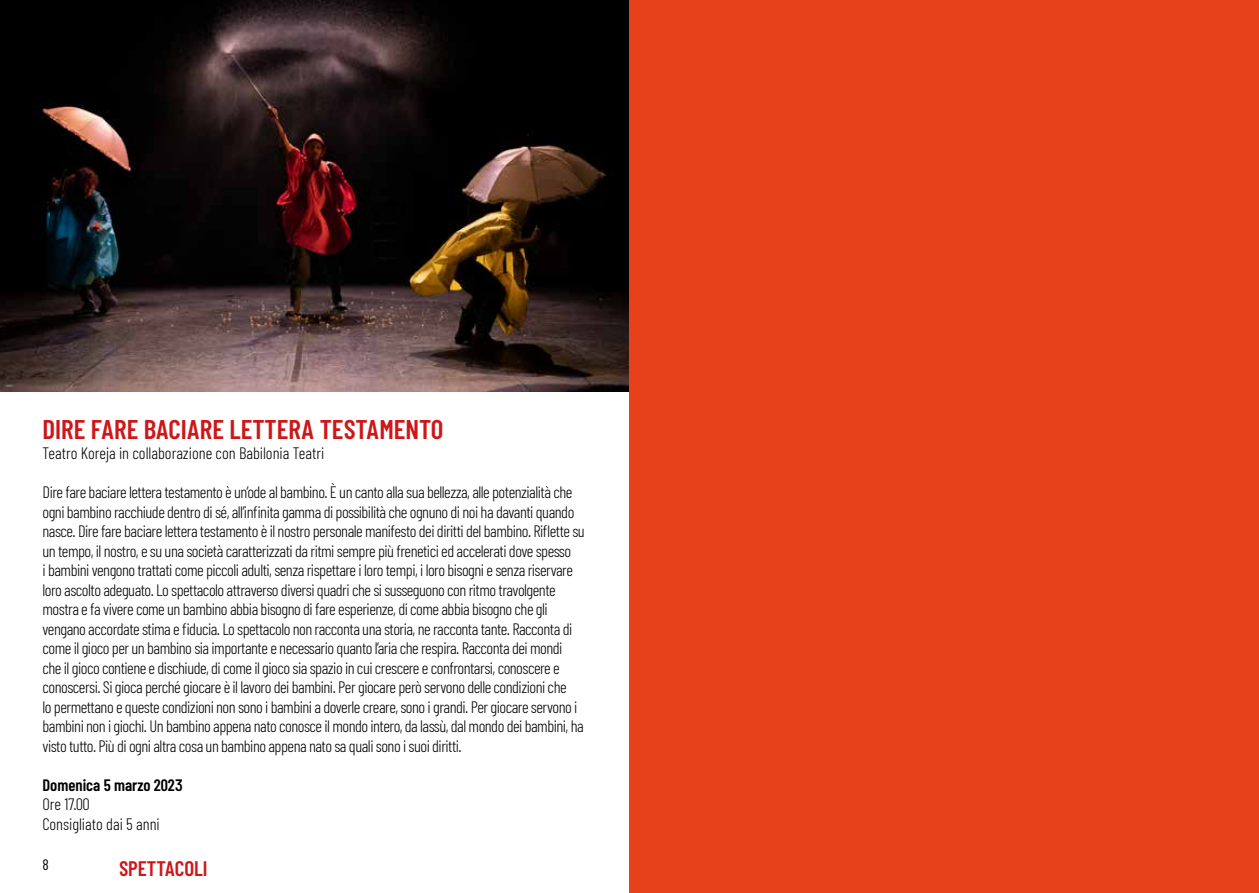
<style>
.page{position:relative;width:1259px;height:893px;background:#fff}
.page>*{position:absolute;margin:0;border:0;box-sizing:border-box;transform-origin:0 0}
.t1{font:600 27px "Barlow Condensed";color:#cd1719}
.t2{font:600 21px "Barlow Condensed";color:#cd1719}
.t3{font:300 16.5px/19.5px "Barlow Condensed";letter-spacing:-.03em;color:#000}
.t4{font:300 16.5px/19.5px "Barlow Condensed";color:#000}
.t5{font:600 16.5px "Barlow Condensed";color:#000}
.t6{font:15px "Barlow Condensed";color:#000}
</style>
<div class="page">
<img style="left:0;top:0;width:629px;height:391px">
<div style="left:629px;top:0;width:630px;height:893px;background:#e7411b"></div>
<h1 class="t1" style="left:43px;top:413px;width:402px">DIRE FARE BACIARE LETTERA TESTAMENTO</h1>
<p class="t4" style="left:43px;top:443px;width:283px">Teatro Koreja in collaborazione con Babilonia Teatri</p>
<p class="t3" style="left:43px;top:482px;width:544px">Dire fare baciare lettera testamento è un’ode al bambino. È un canto alla sua bellezza, alle potenzialità che ogni bambino racchiude dentro di sé, all’infinita gamma di possibilità che ognuno di noi ha davanti quando nasce. Dire fare baciare lettera testamento è il nostro personale manifesto dei diritti del bambino. Riflette su un tempo, il nostro, e su una società caratterizzati da ritmi sempre più frenetici ed accelerati dove spesso<br>i bambini vengono trattati come piccoli adulti, senza rispettare i loro tempi, i loro bisogni e senza riservare loro ascolto adeguato. Lo spettacolo attraverso diversi quadri che si susseguono con ritmo travolgente mostra e fa vivere come un bambino abbia bisogno di fare esperienze, di come abbia bisogno che gli vengano accordate stima e fiducia. Lo spettacolo non racconta una storia, ne racconta tante. Racconta di come il gioco per un bambino sia importante e necessario quanto l’aria che respira. Racconta dei mondi che il gioco contiene e dischiude, di come il gioco sia spazio in cui crescere e confrontarsi, conoscere e conoscersi. Si gioca perché giocare è il lavoro dei bambini. Per giocare però servono delle condizioni che<br>lo permettano e queste condizioni non sono i bambini a doverle creare, sono i grandi. Per giocare servono i bambini non i giochi. Un bambino appena nato conosce il mondo intero, da lassù, dal mondo dei bambini, ha visto tutto. Più di ogni altra cosa un bambino appena nato sa quali sono i suoi diritti.</p>
<p class="t5" style="left:43px;top:774px;width:142px">Domenica 5 marzo 2023</p>
<p class="t4" style="left:43px;top:794px;width:119px">Ore 17.00<br>Consigliato dai 5 anni</p>
<p class="t2" style="left:119px;top:855px;width:90px">SPETTACOLI</p>
<p class="t6" style="left:43px;top:855px;width:8px">8</p>
</div>
